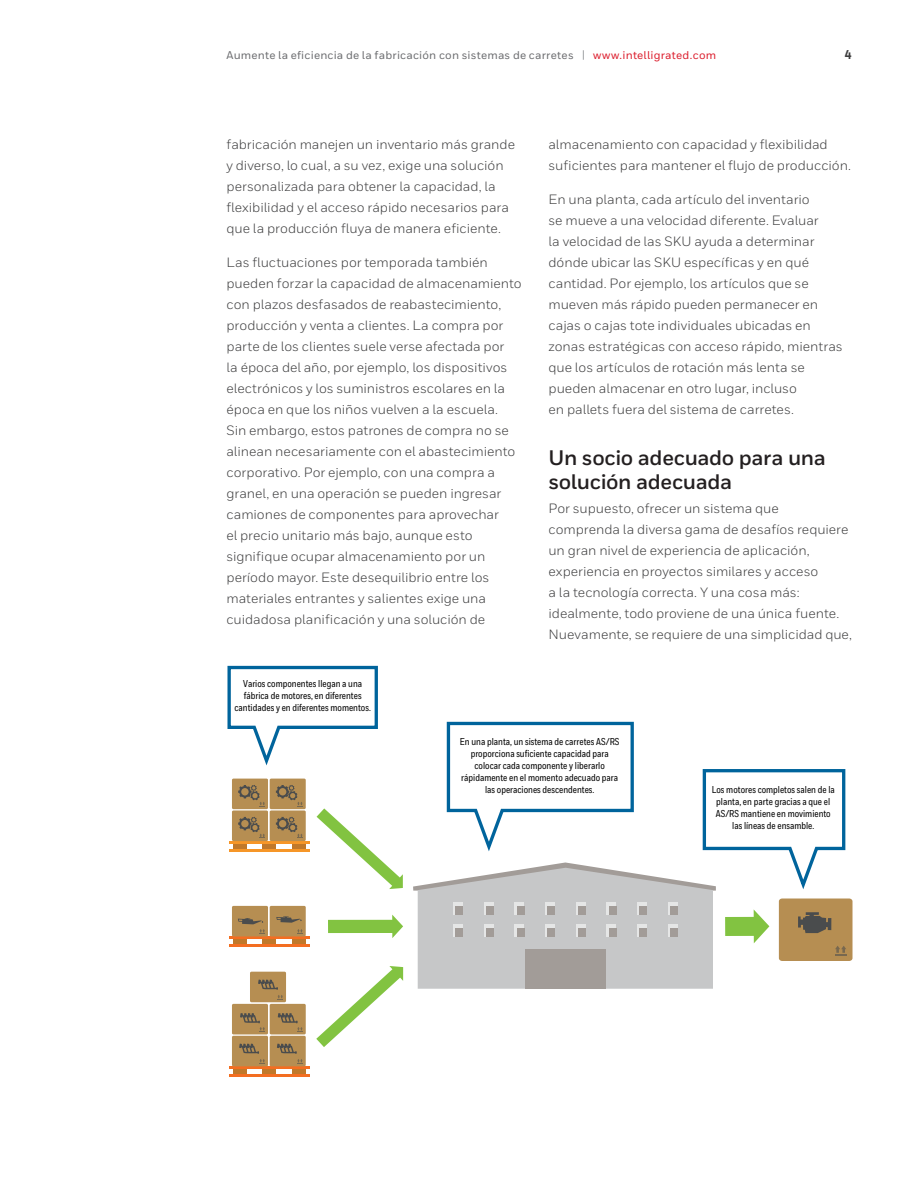
<style>
.page{position:relative;width:918px;height:1188px;background:#fff}
.page>*{position:absolute;margin:0;border:0;box-sizing:border-box;transform-origin:0 0}
._2_heading_2__14_16{font:700 21px/24px "Honeywell Sans";letter-spacing:-.015em;color:#231f20}
._2_Body__9_14_pt_-10{font:13.5px/21px "Honeywell Sans";color:#3e3e3f}
.t1{font:800 12.75px "Honeywell Cond";color:#3e3e3f}
.t2{font:500 11.25px "Honeywell Sans";letter-spacing:.02em;color:#6c6d70}
.t3{font:500 10.05px/12px "Honeywell Cond";color:#000;text-align:center}
.s1{font-size:11.4px;color:#939598}
.s2{color:#dc1f2e}
</style>
<div class="page">
<svg style="left:328px;top:915px;width:75px;height:23px"></svg>
<svg style="left:316px;top:966px;width:87px;height:81px"></svg>
<svg style="left:317px;top:808px;width:86px;height:81px"></svg>
<div style="left:779px;top:899px;width:74px;height:62px;background:#b68e52;border-radius:3px"></div>
<svg style="left:227px;top:665px;width:151px;height:101px"></svg>
<div style="left:263px;top:843px;width:13px;height:6px;background:#c0782a"></div>
<div style="left:233px;top:843px;width:13px;height:6px;background:#c0782a"></div>
<div style="left:292px;top:843px;width:14px;height:6px;background:#c0782a"></div>
<hr style="left:229px;top:841px;width:81px;height:3px;background:#f69628">
<hr style="left:229px;top:849px;width:81px;height:3px;background:#f69628">
<div style="left:232px;top:810px;width:36px;height:31px;background:#b68e52;border-radius:2px"></div>
<svg style="left:238px;top:817px;width:27px;height:21px"></svg>
<div style="left:270px;top:810px;width:36px;height:31px;background:#b68e52;border-radius:2px"></div>
<svg style="left:276px;top:817px;width:27px;height:21px"></svg>
<div style="left:232px;top:779px;width:36px;height:30px;background:#b68e52;border-radius:2px"></div>
<svg style="left:238px;top:785px;width:27px;height:22px"></svg>
<div style="left:270px;top:779px;width:36px;height:30px;background:#b68e52;border-radius:2px"></div>
<svg style="left:276px;top:785px;width:27px;height:22px"></svg>
<div style="left:263px;top:939px;width:13px;height:5px;background:#c0782a"></div>
<div style="left:233px;top:939px;width:13px;height:5px;background:#c0782a"></div>
<div style="left:292px;top:939px;width:14px;height:5px;background:#c0782a"></div>
<hr style="left:229px;top:937px;width:81px;height:2px;background:#f36e21">
<hr style="left:229px;top:944px;width:81px;height:3px;background:#f36e21">
<div style="left:232px;top:906px;width:36px;height:30px;background:#b68e52;border-radius:2px"></div>
<div style="left:270px;top:906px;width:36px;height:30px;background:#b68e52;border-radius:2px"></div>
<svg style="left:297px;top:929px;width:6px;height:5px"></svg>
<svg style="left:238px;top:918px;width:27px;height:16px"></svg>
<svg style="left:276px;top:916px;width:26px;height:7px"></svg>
<div style="left:263px;top:1069px;width:13px;height:5px;background:#c0782a"></div>
<div style="left:233px;top:1069px;width:13px;height:5px;background:#c0782a"></div>
<div style="left:292px;top:1069px;width:14px;height:5px;background:#c0782a"></div>
<hr style="left:229px;top:1066px;width:81px;height:3px;background:#f36e21">
<hr style="left:229px;top:1074px;width:81px;height:3px;background:#f36e21">
<div style="left:232px;top:1036px;width:36px;height:30px;background:#b68e52;border-radius:2px"></div>
<div style="left:270px;top:1036px;width:36px;height:30px;background:#b68e52;border-radius:2px"></div>
<div style="left:232px;top:1004px;width:36px;height:30px;background:#b68e52;border-radius:2px"></div>
<div style="left:270px;top:1004px;width:36px;height:30px;background:#b68e52;border-radius:2px"></div>
<div style="left:250px;top:972px;width:36px;height:30px;background:#b68e52;border-radius:2px"></div>
<svg style="left:413px;top:721px;width:434px;height:268px"></svg>
<svg style="left:258px;top:979px;width:25px;height:21px"></svg>
<svg style="left:240px;top:1013px;width:25px;height:19px"></svg>
<svg style="left:278px;top:1013px;width:25px;height:19px"></svg>
<svg style="left:239px;top:1043px;width:26px;height:21px"></svg>
<svg style="left:277px;top:1043px;width:26px;height:21px"></svg>
<p class="t2" style="left:226px;top:48px;width:491px">Aumente la eficiencia de la fabricación con sistemas de carretes <span class="s1">|</span> <span class="s2">www.intelligrated.com</span></p>
<p class="t1" style="left:845px;top:46px;width:8px">4</p>
<p class="_2_Body__9_14_pt_-10" style="left:226px;top:134px;width:290px">fabricación manejen un inventario más grande y diverso, lo cual, a su vez, exige una solución personalizada para obtener la capacidad, la flexibilidad y el acceso rápido necesarios para que la producción fluya de manera eficiente.</p>
<p class="_2_Body__9_14_pt_-10" style="left:226px;top:252px;width:297px">Las fluctuaciones por temporada también pueden forzar la capacidad de almacenamiento con plazos desfasados de reabastecimiento, producción y venta a clientes. La compra por parte de los clientes suele verse afectada por<br>la época del año, por ejemplo, los dispositivos electrónicos y los suministros escolares en la época en que los niños vuelven a la escuela.<br>Sin embargo, estos patrones de compra no se alinean necesariamente con el abastecimiento corporativo. Por ejemplo, con una compra a granel, en una operación se pueden ingresar camiones de componentes para aprovechar<br>el precio unitario más bajo, aunque esto signifique ocupar almacenamiento por un período mayor. Este desequilibrio entre los materiales entrantes y salientes exige una cuidadosa planificación y una solución de</p>
<p class="t3" style="left:235px;top:678px;width:138px">Varios componentes llegan a una fábrica de motores, en diferentes cantidades y en diferentes momentos.</p>
<p class="_2_Body__9_14_pt_-10" style="left:549px;top:134px;width:304px">almacenamiento con capacidad y flexibilidad suficientes para mantener el flujo de producción.</p>
<p class="_2_Body__9_14_pt_-10" style="left:549px;top:189px;width:296px">En una planta, cada artículo del inventario<br>se mueve a una velocidad diferente. Evaluar<br>la velocidad de las SKU ayuda a determinar dónde ubicar las SKU específicas y en qué cantidad. Por ejemplo, los artículos que se mueven más rápido pueden permanecer en cajas o cajas tote individuales ubicadas en zonas estratégicas con acceso rápido, mientras que los artículos de rotación más lenta se pueden almacenar en otro lugar, incluso<br>en pallets fuera del sistema de carretes.</p>
<p class="_2_heading_2__14_16" style="left:549px;top:446px;width:279px">Un socio adecuado para una solución adecuada</p>
<p class="_2_Body__9_14_pt_-10" style="left:549px;top:498px;width:305px">Por supuesto, ofrecer un sistema que comprenda la diversa gama de desafíos requiere un gran nivel de experiencia de aplicación, experiencia en proyectos similares y acceso<br>a la tecnología correcta. Y una cosa más: idealmente, todo proviene de una única fuente.<br>Nuevamente, se requiere de una simplicidad que,</p>
<p class="t3" style="left:460px;top:736px;width:161px">En una planta, un sistema de carretes AS/RS proporciona suficiente capacidad para colocar cada componente y liberarlo rápidamente en el momento adecuado para las operaciones descendentes.</p>
<p class="t3" style="left:712px;top:784px;width:125px">Los motores completos salen de la planta, en parte gracias a que el<br>AS/RS mantiene en movimiento las líneas de ensamble.</p>
</div>
